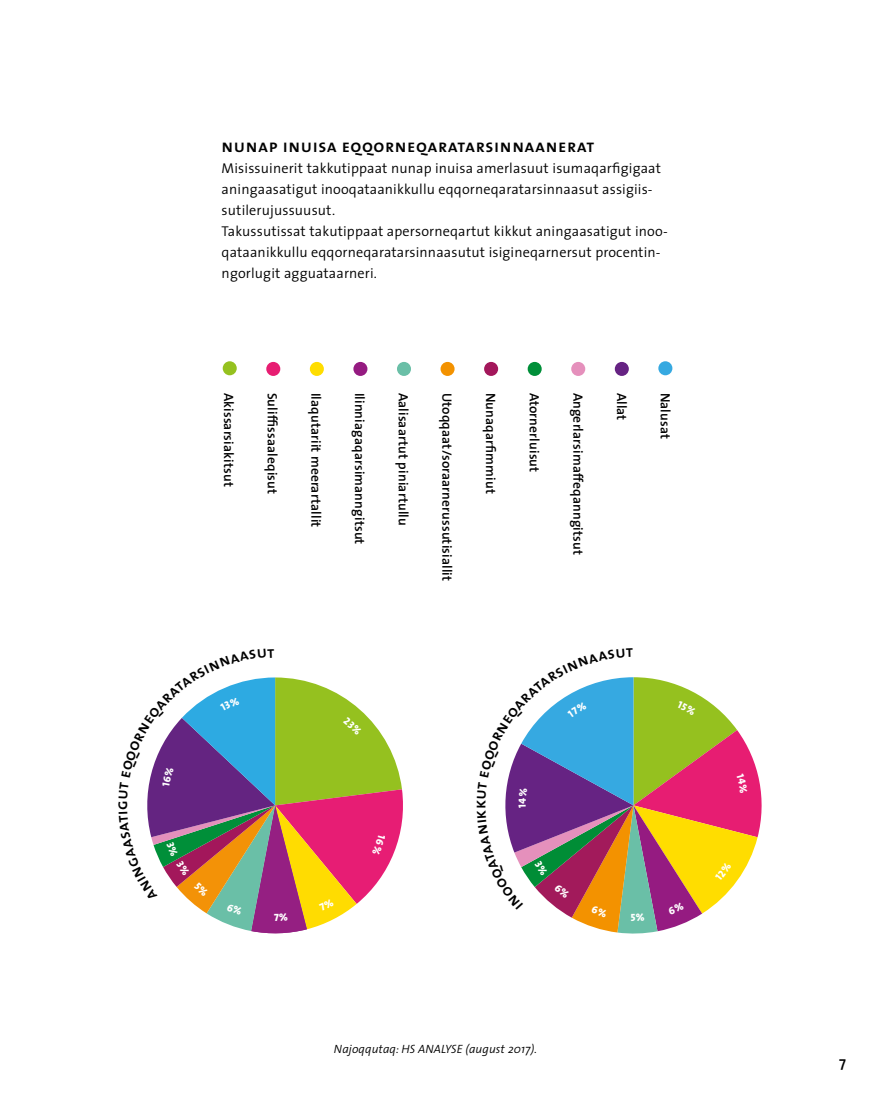
<style>
.page{position:relative;width:893px;height:1106px;background:#fff}
.page>*{position:absolute;margin:0;border:0;box-sizing:border-box;transform-origin:0 0}
.t1{font:18px "The Sans Semi Bold Caps";letter-spacing:.03em;color:#000}
.t2{font:600 15px "The Sans";color:#000}
.t3{font:300 14.25px/21px "The Sans";letter-spacing:.01em;color:#000}
.t4{font:600 13.5px "The Sans";letter-spacing:.01em;color:#000}
.t5{font:italic 300 12px "The Sans";letter-spacing:.01em;color:#000}
</style>
<div class="page">
<div style="left:223px;top:361px;width:14px;height:14px;background:#95c11f;border-radius:50%"></div>
<div style="left:353px;top:362px;width:14px;height:14px;background:#951b81;border-radius:50%"></div>
<div style="left:528px;top:362px;width:14px;height:14px;background:#008f39;border-radius:50%"></div>
<div style="left:266px;top:362px;width:14px;height:14px;background:#e71d72;border-radius:50%"></div>
<div style="left:397px;top:362px;width:14px;height:14px;background:#6abfa7;border-radius:50%"></div>
<div style="left:310px;top:362px;width:14px;height:14px;background:#fd0;border-radius:50%"></div>
<div style="left:441px;top:362px;width:14px;height:14px;background:#f39200;border-radius:50%"></div>
<div style="left:484px;top:362px;width:14px;height:14px;background:#a3175b;border-radius:50%"></div>
<div style="left:615px;top:362px;width:14px;height:14px;background:#662383;border-radius:50%"></div>
<div style="left:571px;top:362px;width:14px;height:14px;background:#e590bc;border-radius:50%"></div>
<div style="left:658px;top:361px;width:14px;height:14px;background:#36a9e1;border-radius:50%"></div>
<svg style="left:147px;top:677px;width:256px;height:257px"></svg>
<svg style="left:505px;top:677px;width:257px;height:257px"></svg>
<p class="t1" style="left:222px;top:131px;width:374px">nunap inuisa eqqorneqaratarsinnaanerat</p>
<p class="t3" style="left:222px;top:157px;width:447px">Misissuinerit takkutippaat nunap inuisa amerlasuut isumaqarfigigaat aningaasatigut inooqataanikkullu eqqorneqaratarsinnaasut assigiis&shy;sutilerujussuusut.<br>Takussutissat takutippaat apersorneqartut kikkut aningaasatigut inoo&shy;qataanikkullu eqqorneqaratarsinnaasutut isigineqarnersut procentin&shy;ngorlugit agguataarneri.</p>
<p class="t4" style="left:240px;top:392px;width:96px;rotate:90deg">Akissarsiakitsut</p>
<p class="t4" style="left:284px;top:392px;width:103px;rotate:90deg">Suliffissaaleqisut</p>
<p class="t4" style="left:327px;top:392px;width:136px;rotate:90deg">Ilaqutariit meerartallit</p>
<p class="t4" style="left:371px;top:392px;width:153px;rotate:90deg">Ilinniagaqarsimanngitsut</p>
<p class="t4" style="left:415px;top:392px;width:135px;rotate:90deg">Aalisaartut piniartullu</p>
<p class="t4" style="left:458px;top:392px;width:190px;rotate:90deg">Utoqqaat/soraarnerussutisiallit</p>
<p class="t4" style="left:502px;top:392px;width:103px;rotate:90deg">Nunaqarfimmiut</p>
<p class="t4" style="left:546px;top:392px;width:81px;rotate:90deg">Atornerluisut</p>
<p class="t4" style="left:589px;top:392px;width:164px;rotate:90deg">Angerlarsimaffeqanngitsut</p>
<p class="t4" style="left:633px;top:392px;width:29px;rotate:90deg">Allat</p>
<p class="t4" style="left:677px;top:392px;width:48px;rotate:90deg">Nalusat</p>
<p class="t5" style="left:334px;top:1039px;width:205px">Najoqqutaq: HS ANALYSE (august 2017).</p>
<p class="t2" style="left:839px;top:1049px;width:8px">7</p>
</div>
